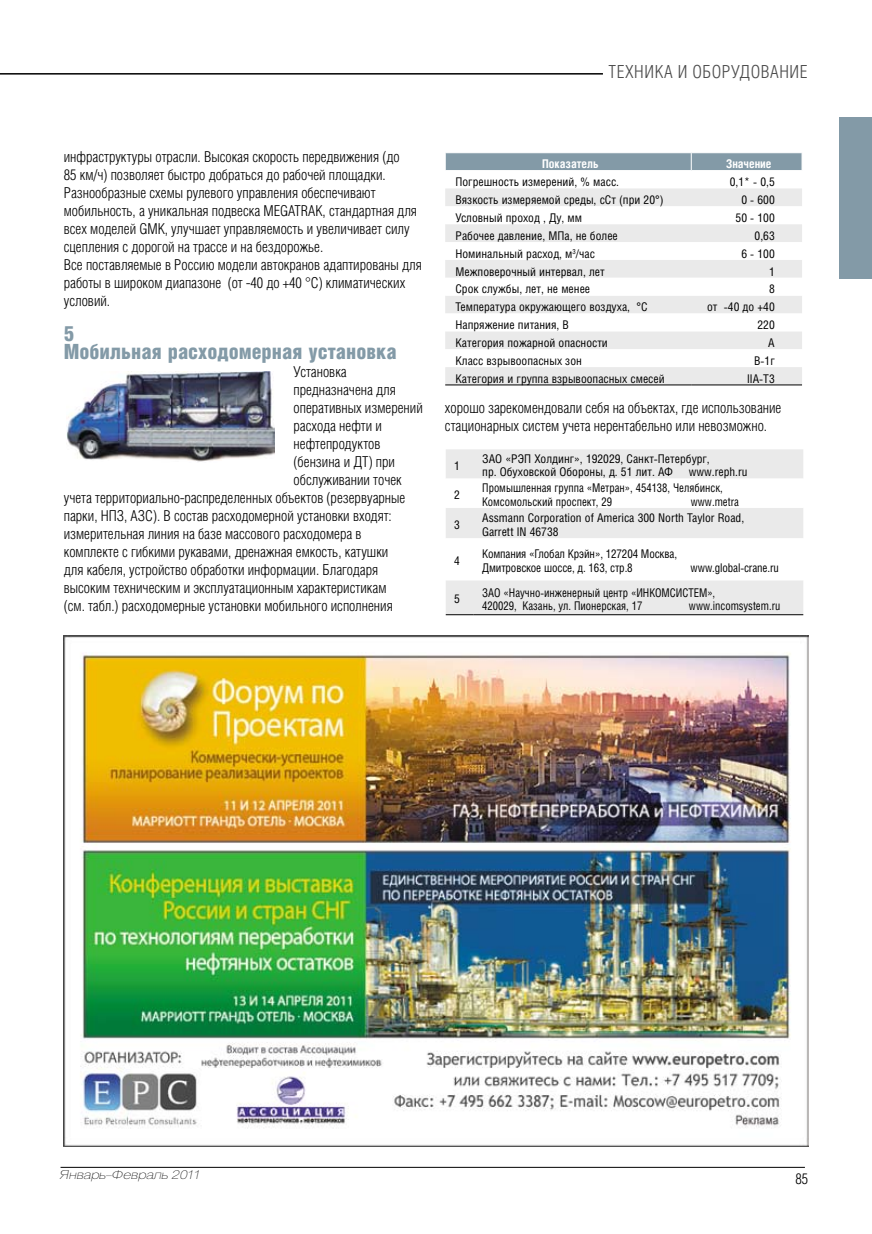
<style>
.page{position:relative;width:872px;height:1234px;background:#fff}
.page>*{position:absolute;margin:0;border:0;box-sizing:border-box;transform-origin:0 0}
.t1{font:900 21px/18px "v Helios Cond";color:#839aa7}
.t2{font:300 18px "v Helios Cond";letter-spacing:.03em;color:#4b4b4b}
.t3{font:300 15px/18px "v Helios Cond";color:#000}
.t4{font:12px/13.5px "v Helios Cond";color:#000}
.t5{font:12px/13.5px "v Helios Cond";color:#000;scale:.92 1}
.t6{font:12px/13.5px "v Helios Cond";color:#000;scale:.95 1}
.t7{font:italic 100 12px "v Helios Ext";color:#000}
.t8{font:700 12px "v Helios Cond";color:#fff}
</style>
<div class="page">
<div style="left:839px;top:118px;width:33px;height:161px;background:#839aa7"></div>
<hr style="left:61px;top:1166px;width:744px;height:1px;background:#000">
<hr style="left:0;top:73px;width:603px;height:2px;background:#000">
<div style="left:445px;top:188px;width:357px;height:196px;background:#eaeaea"></div>
<svg style="left:445px;top:206px;width:357px;height:161px"></svg>
<div style="left:445px;top:153px;width:357px;height:17px;background:#839aa7"></div>
<hr style="left:445px;top:384px;width:246px;height:1px;background:#000">
<hr style="left:691px;top:384px;width:111px;height:1px;background:#000">
<img style="left:64px;top:635px;width:744px;height:511px">
<img style="left:66px;top:371px;width:209px;height:91px">
<div style="left:446px;top:449px;width:357px;height:165px;background:#eaeaea"></div>
<svg style="left:446px;top:478px;width:357px;height:102px"></svg>
<svg style="left:446px;top:614px;width:28px;height:1px"></svg>
<hr style="left:474px;top:614px;width:329px;height:1px;background:#000">
<p class="t2" style="left:608px;top:62px;width:200px">ТЕХНИКА И ОБОРУДОВАНИЕ</p>
<p class="t3" style="left:64px;top:147px;width:359px">инфраструктуры отрасли. Высокая скорость передвижения (до<br>85 км/ч) позволяет быстро добраться до рабочей площадки.<br>Разнообразные схемы рулевого управления обеспечивают мобильность, а уникальная подвеска MEGATRAK, стандартная для всех моделей GMK, улучшает управляемость и увеличивает силу сцепления с дорогой на трассе и на бездорожье.<br>Все поставляемые в Россию модели автокранов адаптированы для работы в широком диапазоне (от -40 до +40 °С) климатических условий.</p>
<h1 class="t1" style="left:64px;top:324px;width:334px">5<br>Мобильная расходомерная установка</h1>
<p class="t3" style="left:293px;top:363px;width:55px">Установка</p>
<p class="t3" style="left:293px;top:381px;width:104px">предназначена для</p>
<p class="t3" style="left:293px;top:399px;width:131px">оперативных измерений</p>
<p class="t3" style="left:293px;top:417px;width:90px">расхода нефти и</p>
<p class="t3" style="left:293px;top:435px;width:88px">нефтепродуктов</p>
<p class="t3" style="left:293px;top:453px;width:103px">(бензина и ДТ) при</p>
<p class="t3" style="left:293px;top:471px;width:110px">обслуживании точек</p>
<p class="t3" style="left:64px;top:489px;width:343px">учета территориально-распределенных объектов (резервуарные</p>
<p class="t3" style="left:64px;top:507px;width:329px">парки, НПЗ, АЗС). В состав расходомерной установки входят:</p>
<p class="t3" style="left:64px;top:525px;width:299px">измерительная линия на базе массового расходомера в</p>
<p class="t3" style="left:64px;top:542px;width:326px">комплекте с гибкими рукавами, дренажная емкость, катушки</p>
<p class="t3" style="left:64px;top:560px;width:316px">для кабеля, устройство обработки информации. Благодаря</p>
<p class="t3" style="left:64px;top:578px;width:324px">высоким техническим и эксплуатационным характеристикам</p>
<p class="t3" style="left:64px;top:596px;width:330px">(см. табл.) расходомерные установки мобильного исполнения</p>
<p class="t8" style="left:542px;top:157px;width:58px">Показатель</p>
<p class="t8" style="left:726px;top:157px;width:47px">Значение</p>
<p class="t4" style="left:455px;top:175px;width:165px">Погрешность измерений, % масс.</p>
<p class="t4" style="left:730px;top:175px;width:46px">0,1* - 0,5</p>
<p class="t4" style="left:455px;top:193px;width:210px">Вязкость измеряемой среды, сСт (при 20°)</p>
<p class="t4" style="left:741px;top:193px;width:35px">0 - 600</p>
<p class="t4" style="left:455px;top:211px;width:128px">Условный проход , Ду, мм</p>
<p class="t4" style="left:735px;top:211px;width:41px">50 - 100</p>
<p class="t4" style="left:455px;top:228px;width:164px">Рабочее давление, МПа, не более</p>
<p class="t4" style="left:754px;top:228px;width:22px">0,63</p>
<p class="t4" style="left:455px;top:246px;width:141px">Номинальный расход, м<sup>3</sup>/час</p>
<p class="t4" style="left:741px;top:246px;width:35px">6 - 100</p>
<p class="t4" style="left:455px;top:264px;width:151px">Межповерочный интервал, лет</p>
<p class="t4" style="left:769px;top:264px;width:7px">1</p>
<p class="t4" style="left:455px;top:282px;width:136px">Срок службы, лет, не менее</p>
<p class="t4" style="left:769px;top:282px;width:7px">8</p>
<p class="t4" style="left:455px;top:300px;width:193px">Температура окружающего воздуха, °С</p>
<p class="t4" style="left:707px;top:300px;width:69px">от -40 до +40</p>
<p class="t4" style="left:455px;top:318px;width:115px">Напряжение питания, В</p>
<p class="t4" style="left:757px;top:318px;width:19px">220</p>
<p class="t4" style="left:455px;top:336px;width:154px">Категория пожарной опасности</p>
<p class="t4" style="left:768px;top:336px;width:8px">А</p>
<p class="t4" style="left:455px;top:353px;width:128px">Класс взрывоопасных зон</p>
<p class="t4" style="left:754px;top:353px;width:22px">В-1г</p>
<p class="t4" style="left:455px;top:371px;width:211px">Категория и группа взрывоопасных смесей</p>
<p class="t4" style="left:747px;top:371px;width:29px">IIА-Т3</p>
<p class="t3" style="left:445px;top:399px;width:338px">хорошо зарекомендовали себя на объектах, где использование стационарных систем учета нерентабельно или невозможно.</p>
<p class="t4" style="left:454px;top:458px;width:7px">1</p>
<p class="t4" style="left:482px;top:451px;width:229px">ЗАО «РЭП Холдинг», 192029, Санкт-Петербург, пр. Обуховской Обороны, д. 51 лит. АФ</p>
<p class="t4" style="left:689px;top:465px;width:60px">www.reph.ru</p>
<p class="t4" style="left:454px;top:487px;width:7px">2</p>
<p class="t5" style="left:482px;top:481px;width:263px">Промышленная группа «Метран», 454138, Челябинск,<br>Комсомольский проспект, 29</p>
<p class="t5" style="left:691px;top:494px;width:54px">www.metra</p>
<p class="t4" style="left:454px;top:517px;width:7px">3</p>
<p class="t4" style="left:482px;top:510px;width:263px">Assmann Corporation of America 300 North Taylor Road,<br>Garrett IN 46738</p>
<p class="t4" style="left:454px;top:553px;width:7px">4</p>
<p class="t6" style="left:482px;top:547px;width:207px">Компания «Глобал Крэйн», 127204 Москва,<br>Дмитровское шоссе, д. 163, стр.8</p>
<p class="t6" style="left:690px;top:560px;width:94px">www.global-crane.ru</p>
<p class="t4" style="left:454px;top:592px;width:7px">5</p>
<p class="t5" style="left:482px;top:585px;width:255px">ЗАО «Научно-инженерный центр «ИНКОМСИСТЕМ»,<br>420029, Казань, ул. Пионерская, 17</p>
<p class="t5" style="left:689px;top:598px;width:101px">www.incomsystem.ru</p>
<p class="t7" style="left:61px;top:1166px;width:142px">Январь–Февраль 2011</p>
<p class="t3" style="left:795px;top:1169px;width:14px">85</p>
</div>
